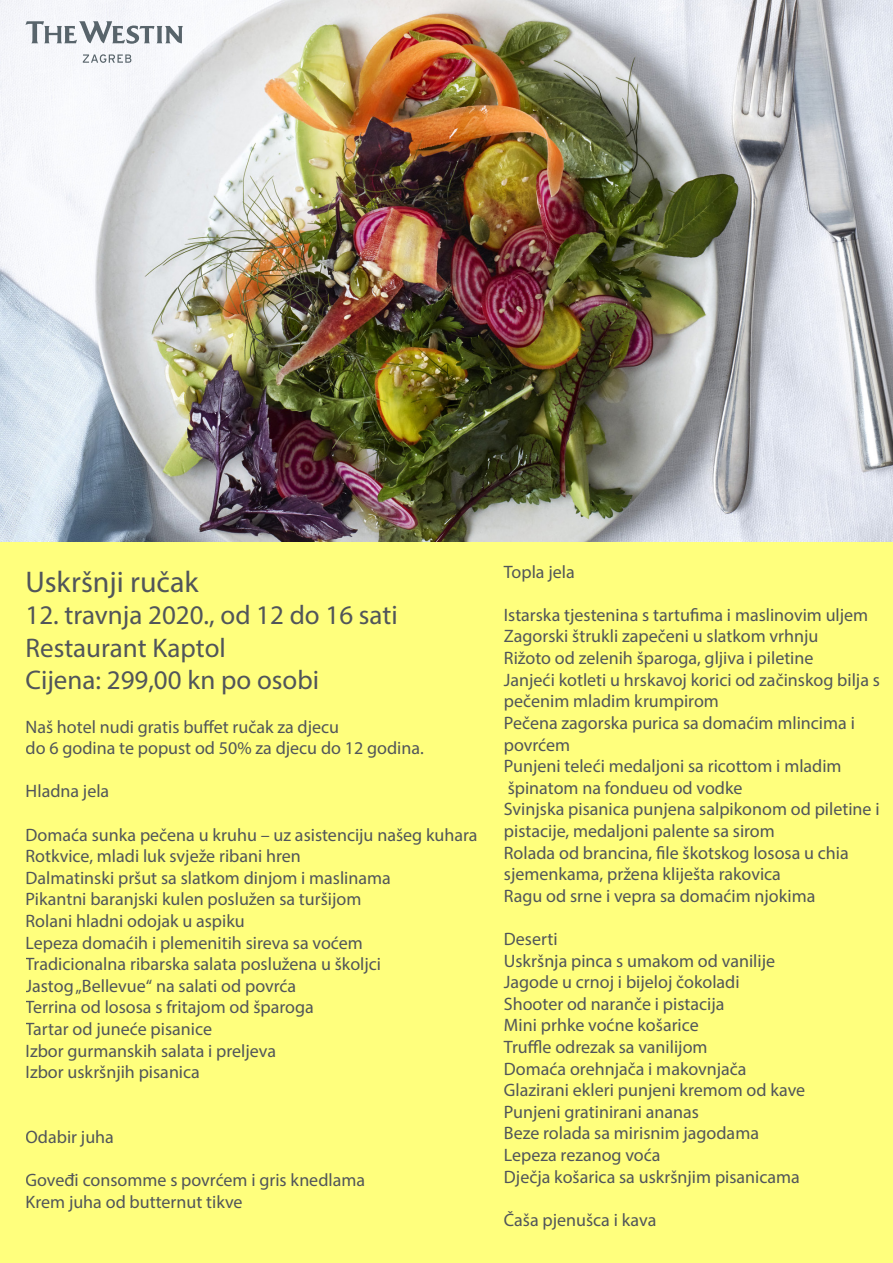
<style>
.page{position:relative;width:893px;height:1263px;background:#fff}
.page>*{position:absolute;margin:0;border:0;box-sizing:border-box;transform-origin:0 0}
.t1{font:30px "Myriad Pro";color:#51555a}
.t2{font:27px "Myriad Pro";color:#51555a}
.t3{font:18px/21.6px "Myriad Pro";color:#51555a}
</style>
<div class="page">
<img style="left:0;top:0;width:893px;height:543px">
<div style="left:26px;top:543px;width:478px;height:720px;background:#ffff7d"></div>
<div style="left:504px;top:543px;width:389px;height:720px;background:#ffff7d"></div>
<div style="left:0;top:543px;width:26px;height:720px;background:#ffff7d"></div>
<svg style="left:26px;top:21px;width:157px;height:23px"></svg>
<svg style="left:83px;top:54px;width:48px;height:9px"></svg>
<p class="t1" style="left:26px;top:563px;width:175px">Uskršnji ručak</p>
<p class="t2" style="left:26px;top:599px;width:374px">12. travnja 2020., od 12 do 16 sati</p>
<p class="t2" style="left:26px;top:631px;width:202px">Restaurant Kaptol</p>
<p class="t2" style="left:26px;top:664px;width:295px">Cijena: 299,00 kn po osobi</p>
<p class="t3" style="left:26px;top:715px;width:315px">Naš hotel nudi gratis buffet ručak za djecu</p>
<p class="t3" style="left:26px;top:737px;width:400px">do 6 godina te popust od 50% za djecu do 12 godina.</p>
<p class="t3" style="left:26px;top:780px;width:85px">Hladna jela</p>
<p class="t3" style="left:26px;top:823px;width:454px">Domaća sunka pečena u kruhu – uz asistenciju našeg kuhara</p>
<p class="t3" style="left:26px;top:845px;width:277px">Rotkvice, mladi luk svježe ribani hren</p>
<p class="t3" style="left:26px;top:866px;width:367px">Dalmatinski pršut sa slatkom dinjom i maslinama</p>
<p class="t3" style="left:26px;top:888px;width:337px">Pikantni baranjski kulen poslužen sa turšijom</p>
<p class="t3" style="left:26px;top:910px;width:221px">Rolani hladni odojak u aspiku</p>
<p class="t3" style="left:26px;top:931px;width:339px">Lepeza domaćih i plemenitih sireva sa voćem</p>
<p class="t3" style="left:26px;top:953px;width:357px">Tradicionalna ribarska salata poslužena u školjci</p>
<p class="t3" style="left:26px;top:974px;width:272px">Jastog „Bellevue“ na salati od povrća</p>
<p class="t3" style="left:26px;top:996px;width:290px">Terrina od lososa s fritajom od šparoga</p>
<p class="t3" style="left:26px;top:1018px;width:188px">Tartar od juneće pisanice</p>
<p class="t3" style="left:26px;top:1039px;width:252px">Izbor gurmanskih salata i preljeva</p>
<p class="t3" style="left:26px;top:1061px;width:176px">Izbor uskršnjih pisanica</p>
<p class="t3" style="left:26px;top:1126px;width:90px">Odabir juha</p>
<p class="t3" style="left:26px;top:1169px;width:341px">Goveđi consomme s povrćem i gris knedlama</p>
<p class="t3" style="left:26px;top:1190px;width:219px">Krem juha od butternut tikve</p>
<p class="t3" style="left:504px;top:560px;width:72px">Topla jela</p>
<p class="t3" style="left:504px;top:604px;width:366px">Istarska tjestenina s tartufima i maslinovim uljem</p>
<p class="t3" style="left:504px;top:625px;width:316px">Zagorski štrukli zapečeni u slatkom vrhnju</p>
<p class="t3" style="left:504px;top:647px;width:311px">Rižoto od zelenih šparoga, gljiva i piletine</p>
<p class="t3" style="left:504px;top:668px;width:378px">Janjeći kotleti u hrskavoj korici od začinskog bilja s pečenim mladim krumpirom</p>
<p class="t3" style="left:504px;top:712px;width:352px">Pečena zagorska purica sa domaćim mlincima i povrćem</p>
<p class="t3" style="left:504px;top:755px;width:339px">Punjeni teleći medaljoni sa ricottom i mladim</p>
<p class="t3" style="left:508px;top:776px;width:236px">špinatom na fondueu od vodke</p>
<p class="t3" style="left:504px;top:798px;width:377px">Svinjska pisanica punjena salpikonom od piletine i pistacije, medaljoni palente sa sirom</p>
<p class="t3" style="left:504px;top:841px;width:346px">Rolada od brancina, file škotskog lososa u chia</p>
<p class="t3" style="left:504px;top:863px;width:279px">sjemenkama, pržena kliješta rakovica</p>
<p class="t3" style="left:504px;top:884px;width:313px">Ragu od srne i vepra sa domaćim njokima</p>
<p class="t3" style="left:504px;top:928px;width:55px">Deserti</p>
<p class="t3" style="left:504px;top:949px;width:273px">Uskršnja pinca s umakom od vanilije</p>
<p class="t3" style="left:504px;top:971px;width:237px">Jagode u crnoj i bijeloj čokoladi</p>
<p class="t3" style="left:504px;top:992px;width:222px">Shooter od naranče i pistacija</p>
<p class="t3" style="left:504px;top:1014px;width:196px">Mini prhke voćne košarice</p>
<p class="t3" style="left:504px;top:1036px;width:205px">Truffle odrezak sa vanilijom</p>
<p class="t3" style="left:504px;top:1057px;width:244px">Domaća orehnjača i makovnjača</p>
<p class="t3" style="left:504px;top:1079px;width:303px">Glazirani ekleri punjeni kremom od kave</p>
<p class="t3" style="left:504px;top:1100px;width:196px">Punjeni gratinirani ananas</p>
<p class="t3" style="left:504px;top:1122px;width:257px">Beze rolada sa mirisnim jagodama</p>
<p class="t3" style="left:504px;top:1144px;width:158px">Lepeza rezanog voća</p>
<p class="t3" style="left:504px;top:1165px;width:297px">Dječja košarica sa uskršnjim pisanicama</p>
<p class="t3" style="left:504px;top:1208px;width:154px">Čaša pjenušca i kava</p>
</div>
